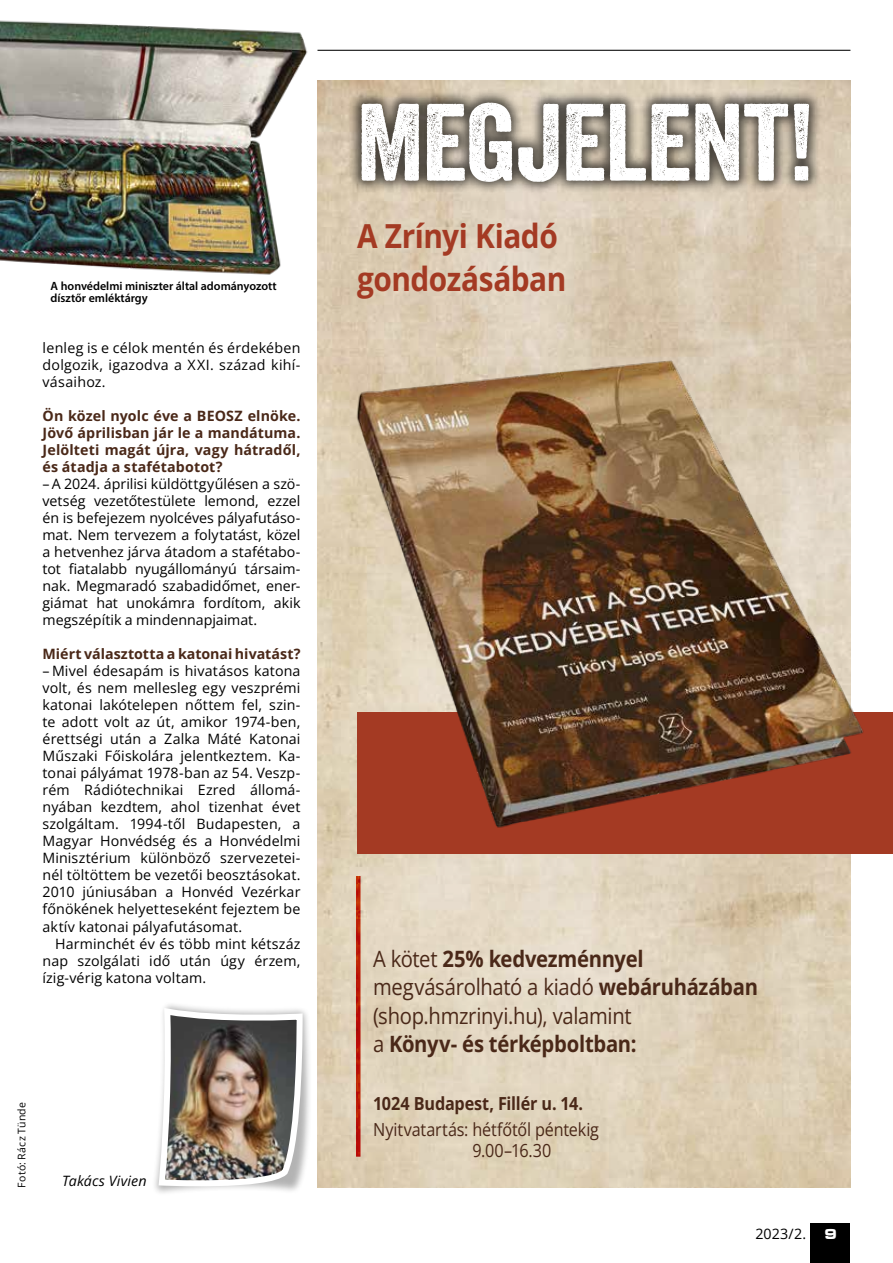
<style>
.page{position:relative;width:893px;height:1263px;background:#fff}
.page>*{position:absolute;margin:0;border:0;box-sizing:border-box;transform-origin:0 0}
.t1{font:106.05px "Veneer";letter-spacing:-.015em;color:#fff;scale:1.09 1}
.t2{font:700 33.15px/42.6px "Open Sans";letter-spacing:-.015em;color:#a43a23;scale:.9 1}
.t3{font:22.5px/28.5px "Open Sans";letter-spacing:-.015em;color:#4a2818;scale:.9 1}
.t4{font:18px/21px "Open Sans";letter-spacing:-.01em;color:#4a2818;scale:.9 1}
.t5{font:700 18px "Open Sans";letter-spacing:-.01em;color:#4a2818;scale:.9 1}
.t6{font:14.25px/17px "Open Sans";letter-spacing:.01em;color:#000;text-align:justify}
.t7{font:700 14.25px/17px "Open Sans";letter-spacing:.005em;color:#4a2818;text-align:justify}
.t8{font:italic 14.25px "Open Sans";letter-spacing:.01em;color:#000}
.t9{font:600 12px/12px "Myriad Pro";color:#000}
.t10{font:10.5px "Open Sans";letter-spacing:.02em;color:#000}
.s1{font-weight:700}
.s2{font-family:"Microgramma Ex PFL";font-weight:700;font-size:15px;color:#fff}
</style>
<div class="page">
<div style="left:810px;top:1223px;width:40px;height:40px;background:#000"></div>
<img style="left:317px;top:81px;width:533px;height:1106px">
<hr style="left:317px;top:50px;width:533px;height:1px;background:#000">
<img style="left:0;top:20px;width:308px;height:255px">
<svg style="left:155px;top:1014px;width:154px;height:179px"></svg>
<img style="left:156px;top:1004px;width:150px;height:184px">
<div style="left:357px;top:712px;width:536px;height:141px;background:#a43a23"></div>
<img style="left:350px;top:347px;width:514px;height:486px">
<div style="left:348px;top:89px;width:474px;height:106px;background:#000;opacity:.65"></div>
<svg style="left:356px;top:876px;width:4px;height:281px"></svg>
<p class="t9" style="left:51px;top:279px;width:228px">A honvédelmi miniszter által adományozott dísztőr emléktárgy</p>
<p class="t6" style="left:43px;top:339px;width:259px">lenleg is e célok mentén és érdekében dolgozik, igazodva a XXI. század kihí&shy;vásaihoz.</p>
<p class="t7" style="left:43px;top:407px;width:259px">Ön közel nyolc éve a BEOSZ elnöke.<br>Jövő áprilisban jár le a mandátuma.<br>Jelölteti magát újra, vagy hátradől, és átadja a stafétabotot?</p>
<p class="t6" style="left:43px;top:475px;width:259px">– A 2024. áprilisi küldöttgyűlésen a szö&shy;vetség vezetőtestülete lemond, ezzel én is befejezem nyolcéves pályafutáso&shy;mat. Nem tervezem a folytatást, közel a hetvenhez járva átadom a stafétabo&shy;tot fiatalabb nyugállományú társaim&shy;nak. Megmaradó szabadidőmet, ener&shy;giámat hat unokámra fordítom, akik megszépítik a mindennapjaimat.</p>
<p class="t7" style="left:43px;top:645px;width:259px">Miért választotta a katonai hivatást?</p>
<p class="t6" style="left:43px;top:662px;width:259px">– Mivel édesapám is hivatásos katona volt, és nem mellesleg egy veszprémi katonai lakótelepen nőttem fel, szin&shy;te adott volt az út, amikor 1974-ben, érettségi után a Zalka Máté Katonai Műszaki Főiskolára jelentkeztem. Ka&shy;tonai pályámat 1978-ban az 54. Veszp&shy;rém Rádiótechnikai Ezred állomá&shy;nyában kezdtem, ahol tizenhat évet szolgáltam. 1994-től Budapesten, a Magyar Honvédség és a Honvédelmi Minisztérium különböző szervezetei&shy;nél töltöttem be vezetői beosztásokat.<br>2010 júniusában a Honvéd Vezérkar főnökének helyetteseként fejeztem be aktív katonai pályafutásomat.</p>
<p class="t6" style="left:43px;top:934px;width:259px;text-indent:13px">Harminchét év és több mint kétszáz nap szolgálati idő után úgy érzem, ízig-vérig katona voltam.</p>
<p class="t10" style="left:15px;top:1187px;width:87px;rotate:-90deg">Fotó: Rácz Tünde</p>
<p class="t8" style="left:62px;top:1171px;width:86px">Takács Vivien</p>
<h1 class="t1" style="left:356px;top:78px;width:423px">MEGJELENT!</h1>
<h2 class="t2" style="left:357px;top:214px;width:234px">A Zrínyi Kiadó gondozásában</h2>
<h3 class="t3" style="left:373px;top:944px;width:429px">A kötet <span class="s1">25% kedvezménnyel </span>megvásárolható a kiadó <span class="s1">webáruházában </span>(shop.hmzrinyi.hu), valamint<br>a <span class="s1">Könyv- és térképboltban:</span></h3>
<p class="t5" style="left:373px;top:1091px;width:235px">1024 Budapest, Fillér u. 14.</p>
<p class="t4" style="left:472px;top:1118px;width:142px;text-indent:-99px">Nyitvatartás: hétfőtől péntekig<br>9.00–16.30</p>
<p class="t6" style="left:755px;top:1224px;width:83px">2023/2. <span class="s2">9</span></p>
</div>
